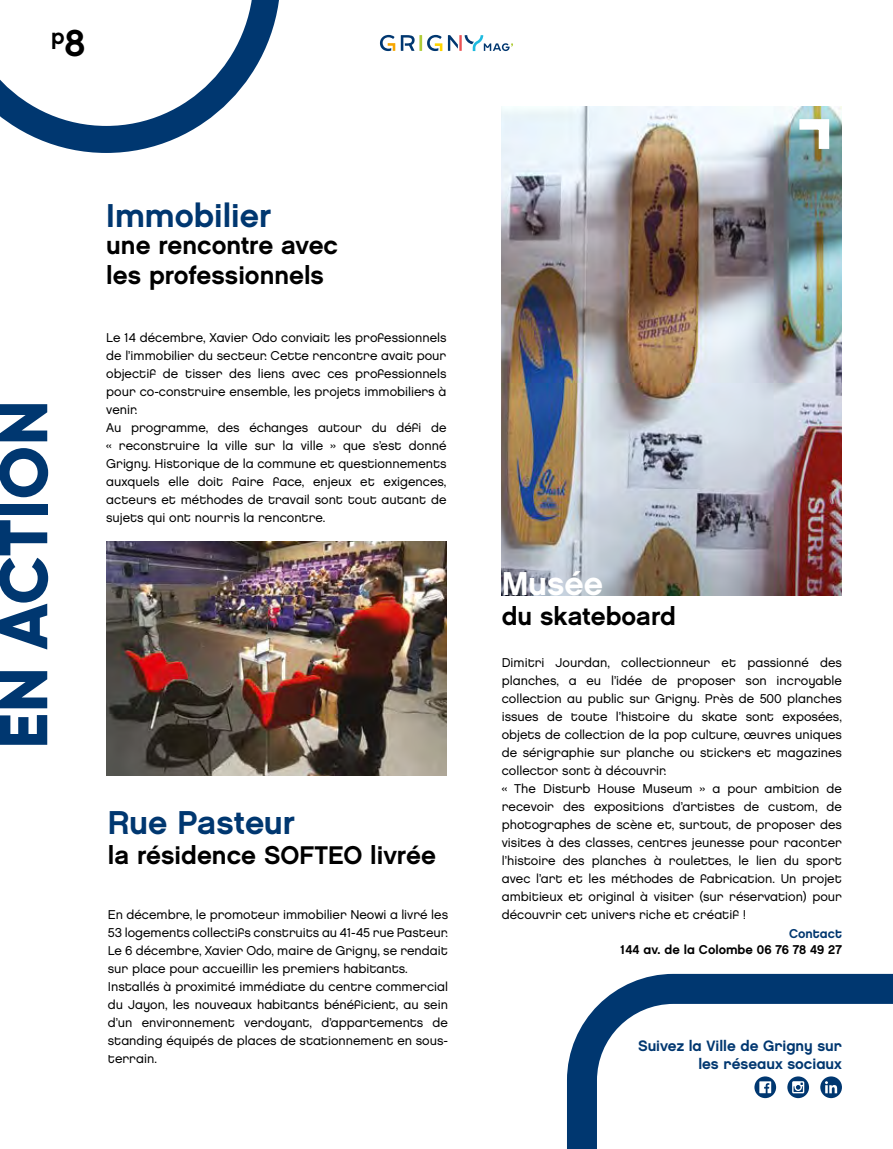
<style>
.page{position:relative;width:893px;height:1149px;background:#fff}
.page>*{position:absolute;margin:0;border:0;box-sizing:border-box;transform-origin:0 0}
.t1{font:800 67.5px "Gilroy";letter-spacing:.01em;color:#003770}
.t2{font:33px "Chalet New York Nineteen Sixty";color:#003770}
.t3{font:33px "Chalet New York Nineteen Sixty";color:#fff}
.t4{font:25.5px/30px "Chalet New York Nineteen Sixty";color:#000}
.t5{font:21.9px "Chalet New York Nineteen Sixty";color:#000}
.t6{font:15px/18px "Chalet New York Nineteen Eighty";color:#003770;text-align:right}
.t7{font:12.75px/18px "Chalet London Nineteen Eighty";color:#000}
.t8{font:12.75px "Chalet New York Nineteen Eighty";color:#000}
.t9{font:12.75px "Chalet New York Nineteen Eighty";color:#003770}
.s1{font-size:37.5px}
</style>
<div class="page">
<svg style="left:0;top:0;width:279px;height:153px"></svg>
<img style="left:106px;top:541px;width:340px;height:234px">
<img style="left:502px;top:106px;width:340px;height:489px">
<svg style="left:567px;top:973px;width:326px;height:175px"></svg>
<svg style="left:789px;top:114px;width:45px;height:45px"></svg>
<svg style="left:754px;top:1076px;width:22px;height:21px"></svg>
<svg style="left:759px;top:1080px;width:12px;height:12px"></svg>
<svg style="left:787px;top:1076px;width:22px;height:21px"></svg>
<svg style="left:792px;top:1080px;width:12px;height:12px"></svg>
<svg style="left:820px;top:1076px;width:22px;height:21px"></svg>
<svg style="left:825px;top:1080px;width:12px;height:12px"></svg>
<svg style="left:401px;top:35px;width:14px;height:16px"></svg>
<hr style="left:419px;top:35px;width:3px;height:16px;background:#afcb37">
<svg style="left:427px;top:35px;width:15px;height:16px"></svg>
<svg style="left:380px;top:35px;width:15px;height:16px"></svg>
<svg style="left:448px;top:35px;width:65px;height:16px"></svg>
<h3 class="t5" style="left:51px;top:23px;width:36px">p<span class="s1">8</span></h3>
<h1 class="t1" style="left:-19px;top:748px;width:350px;rotate:-90deg">EN ACTION</h1>
<h2 class="t2" style="left:106px;top:196px;width:166px">Immobilier</h2>
<h3 class="t4" style="left:106px;top:230px;width:233px">une rencontre avec les professionnels</h3>
<p class="t7" style="left:106px;top:328px;width:342px">Le 14 décembre, Xavier Odo conviait les professionnels de l’immobilier du secteur. Cette rencontre avait pour objectif de tisser des liens avec ces professionnels pour co-construire ensemble, les projets immobiliers à venir.<br>Au programme, des échanges autour du défi de « reconstruire la ville sur la ville » que s’est donné Grigny. Historique de la commune et questionnements auxquels elle doit faire face, enjeux et exigences, acteurs et méthodes de travail sont tout autant de sujets qui ont nourris la rencontre.</p>
<h2 class="t2" style="left:108px;top:802px;width:189px">Rue Pasteur</h2>
<h3 class="t4" style="left:108px;top:839px;width:330px">la résidence SOFTEO livrée</h3>
<p class="t7" style="left:108px;top:904px;width:342px">En décembre, le promoteur immobilier Neowi a livré les 53 logements collectifs construits au 41-45 rue Pasteur.<br>Le 6 décembre, Xavier Odo, maire de Grigny, se rendait sur place pour accueillir les premiers habitants.<br>Installés à proximité immédiate du centre commercial du Jayon, les nouveaux habitants bénéficient, au sein d’un environnement verdoyant, d’appartements de standing équipés de places de stationnement en sous&shy;terrain.</p>
<h2 class="t3" style="left:502px;top:563px;width:103px">Musée</h2>
<h3 class="t4" style="left:502px;top:601px;width:176px">du skateboard</h3>
<p class="t7" style="left:502px;top:652px;width:342px">Dimitri Jourdan, collectionneur et passionné des planches, a eu l’idée de proposer son incroyable collection au public sur Grigny. Près de 500 planches issues de toute l’histoire du skate sont exposées, objets de collection de la pop culture, œuvres uniques de sérigraphie sur planche ou stickers et magazines collector sont à découvrir.<br>« The Disturb House Museum » a pour ambition de recevoir des expositions d’artistes de custom, de photographes de scène et, surtout, de proposer des visites à des classes, centres jeunesse pour raconter l’histoire des planches à roulettes, le lien du sport avec l’art et les méthodes de fabrication. Un projet ambitieux et original à visiter (sur réservation) pour découvrir cet univers riche et créatif !</p>
<p class="t9" style="left:789px;top:925px;width:54px">Contact</p>
<p class="t8" style="left:620px;top:941px;width:223px">144 av. de la Colombe 06 76 78 49 27</p>
<p class="t6" style="left:638px;top:1036px;width:205px">Suivez la Ville de Grigny sur les réseaux sociaux</p>
</div>
